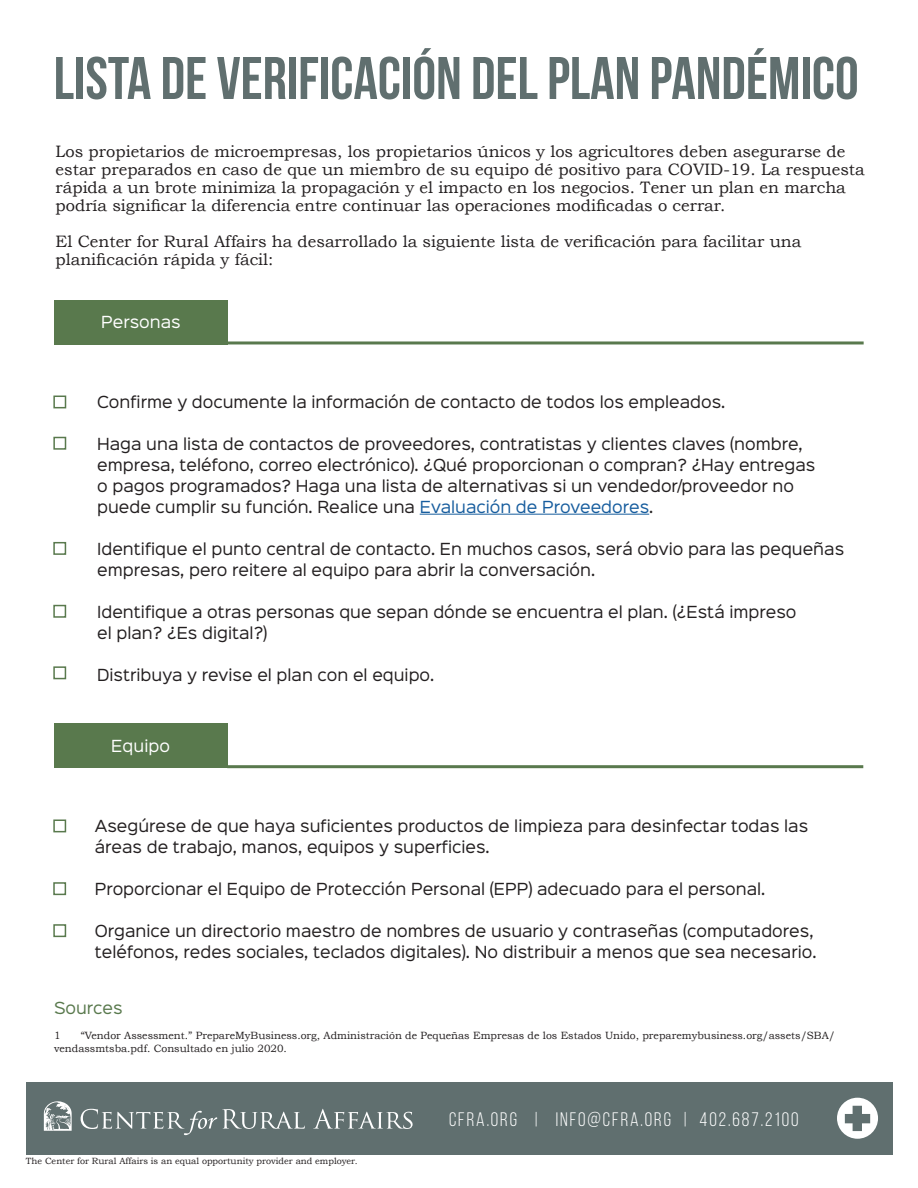
<style>
.page{position:relative;width:918px;height:1188px;background:#fff}
.page>*{position:absolute;margin:0;border:0;box-sizing:border-box;transform-origin:0 0}
.t1{font:700 60px "Bebas Neue";color:#606f6f}
.t2{font:19.5px "Bebas Neue";letter-spacing:.1em;color:#fff}
.t3{font:16.5px/18px "Bookman Old Style";color:#231f20}
.t4{font:15px/21px "Sinkin Sans 400";color:#231f20}
.t5{font:15px "Sinkin Sans 400";color:#fff}
.t6{font:15px "Sinkin Sans 400";color:#59794d}
.t7{font:10.5px/13.5px "Bookman Old Style";color:#231f20}
.t8{font:9px "Bookman Old Style";color:#231f20}
.s1{color:#175d9e}
</style>
<div class="page">
<div style="left:26px;top:1083px;width:866px;height:72px;background:#606f6f"></div>
<svg style="left:81px;top:1109px;width:224px;height:26px"></svg>
<svg style="left:313px;top:1109px;width:100px;height:20px"></svg>
<svg style="left:44px;top:1101px;width:28px;height:30px"></svg>
<div style="left:837px;top:1098px;width:41px;height:41px;background:#fff;border-radius:50%"></div>
<svg style="left:845px;top:1106px;width:25px;height:25px"></svg>
<div style="left:54px;top:300px;width:174px;height:44px;background:#59794d"></div>
<hr style="left:420px;top:514px;width:229px;height:1px;background:#175d9e">
<hr style="left:228px;top:341px;width:636px;height:3px;background:#59794d">
<div style="left:54px;top:723px;width:173px;height:45px;background:#59794d"></div>
<hr style="left:227px;top:765px;width:636px;height:3px;background:#59794d">
<div style="left:53px;top:396px;width:13px;height:12px;border:2px solid #59794d"></div>
<div style="left:53px;top:437px;width:13px;height:13px;border:2px solid #59794d"></div>
<div style="left:53px;top:542px;width:13px;height:13px;border:2px solid #59794d"></div>
<div style="left:53px;top:605px;width:13px;height:13px;border:2px solid #59794d"></div>
<div style="left:53px;top:666px;width:13px;height:13px;border:2px solid #59794d"></div>
<div style="left:53px;top:819px;width:13px;height:13px;border:2px solid #59794d"></div>
<div style="left:53px;top:882px;width:13px;height:13px;border:2px solid #59794d"></div>
<div style="left:53px;top:924px;width:13px;height:13px;border:2px solid #59794d"></div>
<p class="t1" style="left:54px;top:45px;width:807px">LISTA DE VERIFICACIÓN DEL PLAN PANDÉMICO</p>
<p class="t3" style="left:56px;top:143px;width:811px">Los propietarios de microempresas, los propietarios únicos y los agricultores deben asegurarse de estar preparados en caso de que un miembro de su equipo dé positivo para COVID-19. La respuesta rápida a un brote minimiza la propagación y el impacto en los negocios. Tener un plan en marcha podría significar la diferencia entre continuar las operaciones modificadas o cerrar.</p>
<p class="t3" style="left:56px;top:233px;width:747px">El Center for Rural Affairs ha desarrollado la siguiente lista de verificación para facilitar una planificación rápida y fácil:</p>
<p class="t5" style="left:101px;top:310px;width:81px">Personas</p>
<p class="t4" style="left:97px;top:390px;width:630px">Confirme y documente la información de contacto de todos los empleados.</p>
<p class="t4" style="left:97px;top:432px;width:720px">Haga una lista de contactos de proveedores, contratistas y clientes claves (nombre, empresa, teléfono, correo electrónico). ¿Qué proporcionan o compran? ¿Hay entregas o pagos programados? Haga una lista de alternativas si un vendedor/proveedor no puede cumplir su función. Realice una <span class="s1">Evaluación de Proveedores</span>.</p>
<p class="t4" style="left:97px;top:537px;width:749px">Identifique el punto central de contacto. En muchos casos, será obvio para las pequeñas empresas, pero reitere al equipo para abrir la conversación.</p>
<p class="t4" style="left:97px;top:600px;width:701px">Identifique a otras personas que sepan dónde se encuentra el plan. (¿Está impreso el plan? ¿Es digital?)</p>
<p class="t4" style="left:97px;top:663px;width:339px">Distribuya y revise el plan con el equipo.</p>
<p class="t5" style="left:111px;top:733px;width:60px">Equipo</p>
<p class="t4" style="left:95px;top:814px;width:715px">Asegúrese de que haya suficientes productos de limpieza para desinfectar todas las áreas de trabajo, manos, equipos y superficies.</p>
<p class="t4" style="left:95px;top:877px;width:672px">Proporcionar el Equipo de Protección Personal (EPP) adecuado para el personal.</p>
<p class="t4" style="left:95px;top:919px;width:720px">Organice un directorio maestro de nombres de usuario y contraseñas (computadores,</p>
<p class="t4" style="left:95px;top:940px;width:723px">teléfonos, redes sociales, teclados digitales). No distribuir a menos que sea necesario.</p>
<p class="t6" style="left:54px;top:995px;width:70px">Sources</p>
<p class="t7" style="left:54px;top:1028px;width:8px">1</p>
<p class="t7" style="left:54px;top:1028px;width:783px;text-indent:27px">“Vendor Assessment.” PrepareMyBusiness.org, Administración de Pequeñas Empresas de los Estados Unido, preparemybusiness.org/assets/SBA/ vendassmtsba.pdf. Consultado en julio 2020.</p>
<p class="t8" style="left:26px;top:1156px;width:333px">The Center for Rural Affairs is an equal opportunity provider and employer.</p>
<h2 class="t2" style="left:449px;top:1109px;width:351px">CFRA.ORG | INFO@CFRA.ORG | 402.687.2100</h2>
</div>
